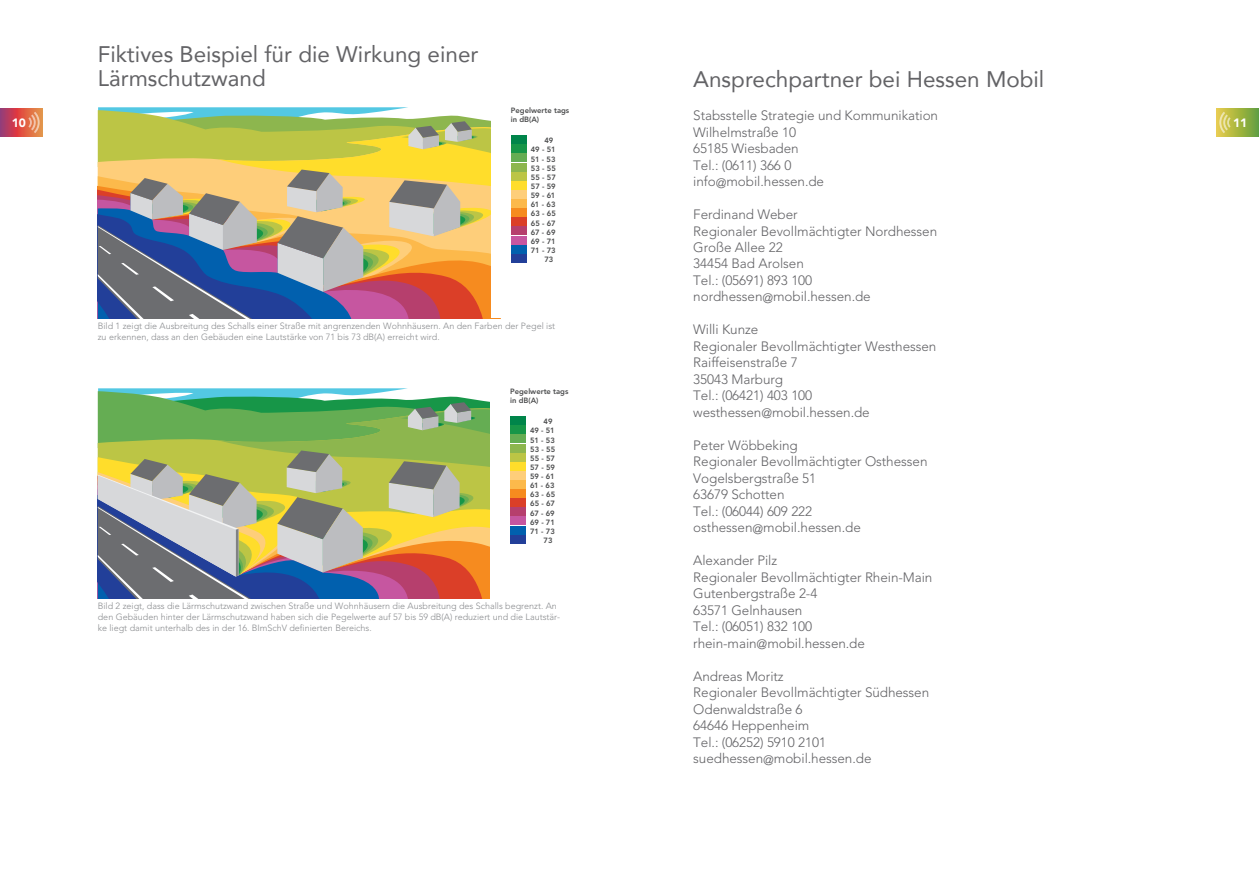
<style>
.page{position:relative;width:1259px;height:893px;background:#fff}
.page>*{position:absolute;margin:0;border:0;box-sizing:border-box;transform-origin:0 0}
.t1{font:22.5px/24px "Avenir";color:#636366}
.t2{font:300 13.5px/16.5px "Avenir";letter-spacing:-.005em;color:#636366}
.t3{font:900 12px "Avenir";color:#fff}
.t4{font:300 9px/10.8px "Avenir";color:#8a8c8f}
.t5{font:800 7.65px/9.1px "Avenir";color:#4b4c4d}
</style>
<div class="page">
<div style="left:1216px;top:108px;width:43px;height:28px;background:linear-gradient(to right,#ebce4b,#639f3b)"></div>
<svg style="left:0;top:108px;width:43px;height:28px"></svg>
<svg style="left:28px;top:112px;width:12px;height:22px"></svg>
<svg style="left:1219px;top:112px;width:11px;height:22px"></svg>
<svg style="left:98px;top:108px;width:393px;height:210px;background:#afa278"></svg>
<div style="left:511px;top:136px;width:15px;height:8px;background:#00854a"></div>
<div style="left:511px;top:145px;width:15px;height:8px;background:#179648"></div>
<div style="left:511px;top:154px;width:15px;height:8px;background:#65ad53"></div>
<div style="left:511px;top:163px;width:15px;height:8px;background:#8db64e"></div>
<div style="left:511px;top:172px;width:15px;height:8px;background:#bcc545"></div>
<div style="left:511px;top:181px;width:15px;height:8px;background:#ffdd2b"></div>
<div style="left:511px;top:190px;width:15px;height:9px;background:#fece7a"></div>
<div style="left:511px;top:199px;width:15px;height:9px;background:#fcb94b"></div>
<div style="left:511px;top:209px;width:15px;height:8px;background:#f68b1f"></div>
<div style="left:511px;top:218px;width:15px;height:8px;background:#db3f28"></div>
<div style="left:511px;top:227px;width:15px;height:8px;background:#b63f6d"></div>
<div style="left:511px;top:236px;width:15px;height:8px;background:#c656a0"></div>
<div style="left:511px;top:245px;width:15px;height:8px;background:#0160ae"></div>
<div style="left:511px;top:254px;width:15px;height:8px;background:#223f99"></div>
<svg style="left:98px;top:389px;width:392px;height:209px;background:#99a675"></svg>
<div style="left:510px;top:417px;width:15px;height:8px;background:#00854a"></div>
<div style="left:510px;top:426px;width:15px;height:8px;background:#179648"></div>
<div style="left:510px;top:435px;width:15px;height:8px;background:#65ad53"></div>
<div style="left:510px;top:444px;width:15px;height:8px;background:#8db64e"></div>
<div style="left:510px;top:453px;width:15px;height:8px;background:#bcc545"></div>
<div style="left:510px;top:462px;width:15px;height:8px;background:#ffdd2b"></div>
<div style="left:510px;top:471px;width:15px;height:8px;background:#fece7a"></div>
<div style="left:510px;top:480px;width:15px;height:9px;background:#fcb94b"></div>
<div style="left:510px;top:489px;width:15px;height:9px;background:#f68b1f"></div>
<div style="left:510px;top:499px;width:15px;height:8px;background:#db3f28"></div>
<div style="left:510px;top:508px;width:15px;height:8px;background:#b63f6d"></div>
<div style="left:510px;top:517px;width:15px;height:8px;background:#c656a0"></div>
<div style="left:510px;top:526px;width:15px;height:8px;background:#0160ae"></div>
<div style="left:510px;top:535px;width:15px;height:8px;background:#223f99"></div>
<h1 class="t1" style="left:98px;top:42px;width:382px">Fiktives Beispiel für die Wirkung einer<br>Lärmschutzwand</h1>
<h1 class="t1" style="left:693px;top:67px;width:352px">Ansprechpartner bei Hessen Mobil</h1>
<p class="t2" style="left:693px;top:107px;width:246px">Stabsstelle Strategie und Kommunikation<br>Wilhelmstraße 10<br>65185 Wiesbaden<br>Tel.: (0611) 366 0<br>info@mobil.hessen.de</p>
<p class="t2" style="left:693px;top:206px;width:245px">Ferdinand Weber<br>Regionaler Bevollmächtigter Nordhessen<br>Große Allee 22<br>34454 Bad Arolsen<br>Tel.: (05691) 893 100 nordhessen@mobil.hessen.de</p>
<p class="t2" style="left:693px;top:322px;width:245px">Willi Kunze<br>Regionaler Bevollmächtigter Westhessen<br>Raiffeisenstraße 7<br>35043 Marburg<br>Tel.: (06421) 403 100 westhessen@mobil.hessen.de</p>
<p class="t2" style="left:693px;top:437px;width:236px">Peter Wöbbeking<br>Regionaler Bevollmächtigter Osthessen<br>Vogelsbergstraße 51<br>63679 Schotten<br>Tel.: (06044) 609 222 osthessen@mobil.hessen.de</p>
<p class="t2" style="left:693px;top:552px;width:241px">Alexander Pilz<br>Regionaler Bevollmächtigter Rhein-Main<br>Gutenbergstraße 2-4<br>63571 Gelnhausen<br>Tel.: (06051) 832 100 rhein-main@mobil.hessen.de</p>
<p class="t2" style="left:693px;top:668px;width:237px">Andreas Moritz<br>Regionaler Bevollmächtigter Südhessen<br>Odenwaldstraße 6<br>64646 Heppenheim<br>Tel.: (06252) 5910 2101 suedhessen@mobil.hessen.de</p>
<p class="t5" style="left:511px;top:106px;width:60px">Pegelwerte tags in dB(A)</p>
<p class="t5" style="left:544px;top:136px;width:10px">49</p>
<p class="t5" style="left:531px;top:145px;width:26px">49 - 51</p>
<p class="t5" style="left:531px;top:154px;width:26px">51 - 53</p>
<p class="t5" style="left:531px;top:163px;width:27px">53 - 55</p>
<p class="t5" style="left:531px;top:173px;width:27px">55 - 57</p>
<p class="t5" style="left:531px;top:182px;width:26px">57 - 59</p>
<p class="t5" style="left:531px;top:191px;width:26px">59 - 61</p>
<p class="t5" style="left:531px;top:200px;width:26px">61 - 63</p>
<p class="t5" style="left:531px;top:209px;width:27px">63 - 65</p>
<p class="t5" style="left:531px;top:218px;width:26px">65 - 67</p>
<p class="t5" style="left:531px;top:227px;width:26px">67 - 69</p>
<p class="t5" style="left:531px;top:237px;width:26px">69 - 71</p>
<p class="t5" style="left:531px;top:246px;width:26px">71 - 73</p>
<p class="t5" style="left:544px;top:255px;width:11px">73</p>
<p class="t3" style="left:12px;top:115px;width:16px">10</p>
<p class="t3" style="left:1233px;top:115px;width:16px">11</p>
<p class="t4" style="left:98px;top:320px;width:459px">Bild 1 zeigt die Ausbreitung des Schalls einer Straße mit angrenzenden Wohnhäusern. An den Farben der Pegel ist zu erkennen, dass an den Gebäuden eine Lautstärke von 71 bis 73 dB(A) erreicht wird.</p>
<p class="t5" style="left:510px;top:387px;width:60px">Pegelwerte tags in dB(A)</p>
<p class="t5" style="left:543px;top:417px;width:10px">49</p>
<p class="t5" style="left:530px;top:426px;width:26px">49 - 51</p>
<p class="t5" style="left:530px;top:435px;width:26px">51 - 53</p>
<p class="t5" style="left:530px;top:444px;width:27px">53 - 55</p>
<p class="t5" style="left:530px;top:454px;width:27px">55 - 57</p>
<p class="t5" style="left:530px;top:463px;width:26px">57 - 59</p>
<p class="t5" style="left:530px;top:472px;width:26px">59 - 61</p>
<p class="t5" style="left:530px;top:481px;width:26px">61 - 63</p>
<p class="t5" style="left:530px;top:490px;width:27px">63 - 65</p>
<p class="t5" style="left:530px;top:499px;width:26px">65 - 67</p>
<p class="t5" style="left:530px;top:508px;width:26px">67 - 69</p>
<p class="t5" style="left:530px;top:517px;width:26px">69 - 71</p>
<p class="t5" style="left:530px;top:527px;width:26px">71 - 73</p>
<p class="t5" style="left:543px;top:536px;width:11px">73</p>
<p class="t4" style="left:98px;top:601px;width:464px">Bild 2 zeigt, dass die Lärmschutzwand zwischen Straße und Wohnhäusern die Ausbreitung des Schalls begrenzt. An den Gebäuden hinter der Lärmschutzwand haben sich die Pegelwerte auf 57 bis 59 dB(A) reduziert und die Lautstär&shy;ke liegt damit unterhalb des in der 16. BImSchV definierten Bereichs.</p>
</div>
